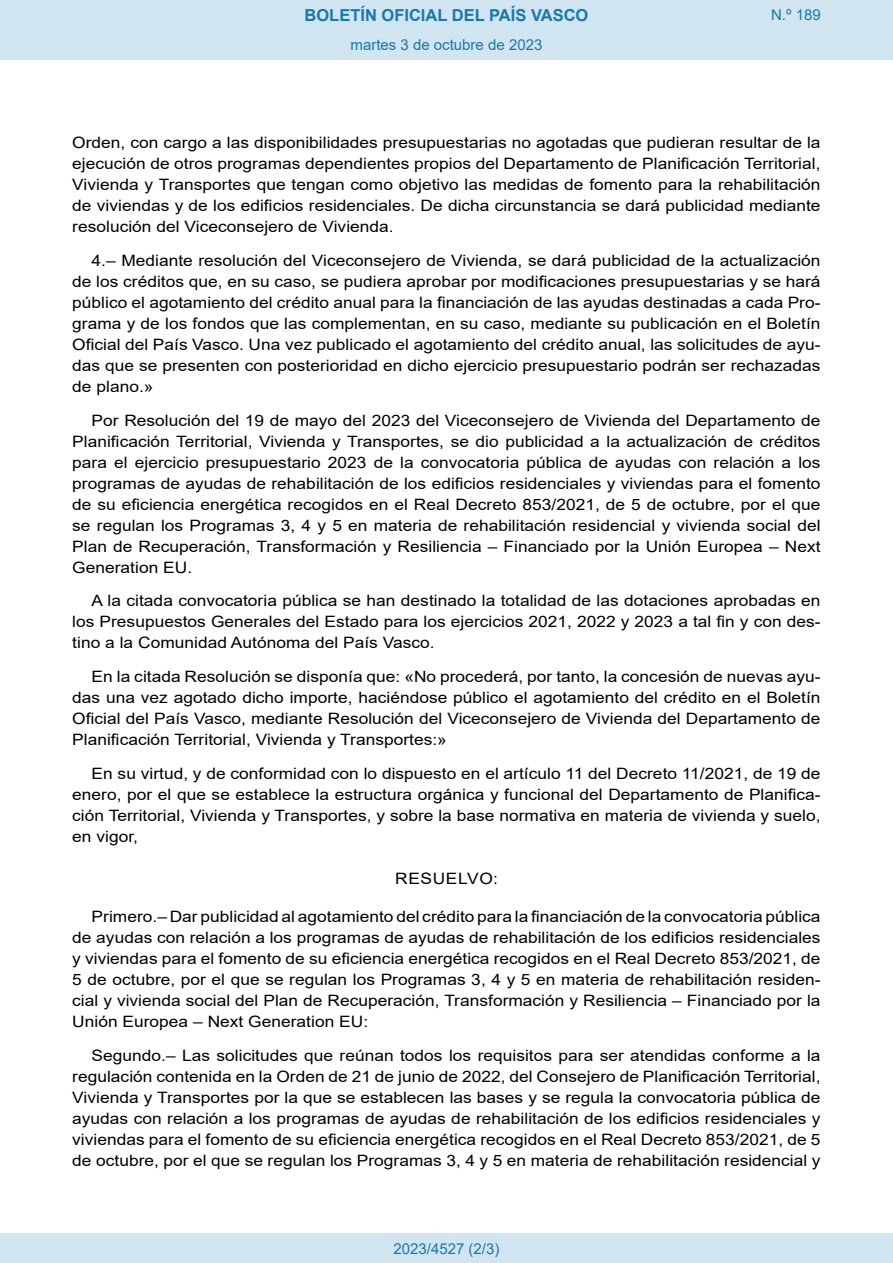
<style>
.page{position:relative;width:893px;height:1263px;background:#fff}
.page>*{position:absolute;margin:0;border:0;box-sizing:border-box;transform-origin:0 0}
.t1{font:700 16.5px "Arial";color:#1879ad}
.BOPVDetalle{font:15.6px/21px "Arial";color:#000;text-align:justify;scale:1.11 1}
.BOPVClave{font:15.6px "Arial";letter-spacing:.035em;color:#000;scale:1.11 1}
.Paginacion_Centro{font:15px "Arial";color:#1879ad}
</style>
<div class="page">
<div style="left:0;top:0;width:893px;height:60px;background:#d0e5f0"></div>
<div style="left:0;top:1233px;width:893px;height:30px;background:#d0e5f0"></div>
<p class="t1" style="left:305px;top:3px;width:285px">BOLETÍN OFICIAL DEL PAÍS VASCO</p>
<p class="Paginacion_Centro" style="left:351px;top:35px;width:193px">martes 3 de octubre de 2023</p>
<p class="Paginacion_Centro" style="left:771px;top:5px;width:51px">N.º 189</p>
<p class="BOPVDetalle" style="left:72px;top:132px;width:676px">Orden, con cargo a las disponibilidades presupuestarias no agotadas que pudieran resultar de la ejecución de otros programas dependientes propios del Departamento de Planificación Territorial, Vivienda y Transportes que tengan como objetivo las medidas de fomento para la rehabilitación de viviendas y de los edificios residenciales. De dicha circunstancia se dará publicidad mediante resolución del Viceconsejero de Vivienda.</p>
<p class="BOPVDetalle" style="left:72px;top:250px;width:676px;text-indent:19px">4.– Mediante resolución del Viceconsejero de Vivienda, se dará publicidad de la actualización de los créditos que, en su caso, se pudiera aprobar por modificaciones presupuestarias y se hará público el agotamiento del crédito anual para la financiación de las ayudas destinadas a cada Pro&shy;grama y de los fondos que las complementan, en su caso, mediante su publicación en el Boletín Oficial del País Vasco. Una vez publicado el agotamiento del crédito anual, las solicitudes de ayu&shy;das que se presenten con posterioridad en dicho ejercicio presupuestario podrán ser rechazadas de plano.»</p>
<p class="BOPVDetalle" style="left:72px;top:410px;width:676px;text-indent:19px">Por Resolución del 19 de mayo del 2023 del Viceconsejero de Vivienda del Departamento de Planificación Territorial, Vivienda y Transportes, se dio publicidad a la actualización de créditos para el ejercicio presupuestario 2023 de la convocatoria pública de ayudas con relación a los programas de ayudas de rehabilitación de los edificios residenciales y viviendas para el fomento de su eficiencia energética recogidos en el Real Decreto 853/2021, de 5 de octubre, por el que se regulan los Programas 3, 4 y 5 en materia de rehabilitación residencial y vivienda social del Plan de Recuperación, Transformación y Resiliencia – Financiado por la Unión Europea – Next Generation EU.</p>
<p class="BOPVDetalle" style="left:72px;top:590px;width:676px;text-indent:19px">A la citada convocatoria pública se han destinado la totalidad de las dotaciones aprobadas en los Presupuestos Generales del Estado para los ejercicios 2021, 2022 y 2023 a tal fin y con des&shy;tino a la Comunidad Autónoma del País Vasco.</p>
<p class="BOPVDetalle" style="left:72px;top:666px;width:676px;text-indent:19px">En la citada Resolución se disponía que: «No procederá, por tanto, la concesión de nuevas ayu&shy;das una vez agotado dicho importe, haciéndose público el agotamiento del crédito en el Boletín Oficial del País Vasco, mediante Resolución del Viceconsejero de Vivienda del Departamento de Planificación Territorial, Vivienda y Transportes:»</p>
<p class="BOPVDetalle" style="left:72px;top:763px;width:676px;text-indent:19px">En su virtud, y de conformidad con lo dispuesto en el artículo 11 del Decreto 11/2021, de 19 de enero, por el que se establece la estructura orgánica y funcional del Departamento de Planifica&shy;ción Territorial, Vivienda y Transportes, y sobre la base normativa en materia de vivienda y suelo, en vigor,</p>
<p class="BOPVClave" style="left:395px;top:868px;width:94px">RESUELVO:</p>
<p class="BOPVDetalle" style="left:72px;top:906px;width:676px;text-indent:19px">Primero.– Dar publicidad al agotamiento del crédito para la financiación de la convocatoria pública de ayudas con relación a los programas de ayudas de rehabilitación de los edificios residenciales y viviendas para el fomento de su eficiencia energética recogidos en el Real Decreto 853/2021, de 5 de octubre, por el que se regulan los Programas 3, 4 y 5 en materia de rehabilitación residen&shy;cial y vivienda social del Plan de Recuperación, Transformación y Resiliencia – Financiado por la Unión Europea – Next Generation EU:</p>
<p class="BOPVDetalle" style="left:72px;top:1045px;width:676px;text-indent:19px">Segundo.– Las solicitudes que reúnan todos los requisitos para ser atendidas conforme a la regulación contenida en la Orden de 21 de junio de 2022, del Consejero de Planificación Territorial, Vivienda y Transportes por la que se establecen las bases y se regula la convocatoria pública de ayudas con relación a los programas de ayudas de rehabilitación de los edificios residenciales y viviendas para el fomento de su eficiencia energética recogidos en el Real Decreto 853/2021, de 5 de octubre, por el que se regulan los Programas 3, 4 y 5 en materia de rehabilitación residencial y</p>
<p class="Paginacion_Centro" style="left:393px;top:1238px;width:107px">2023/4527 (2/3)</p>
</div>
